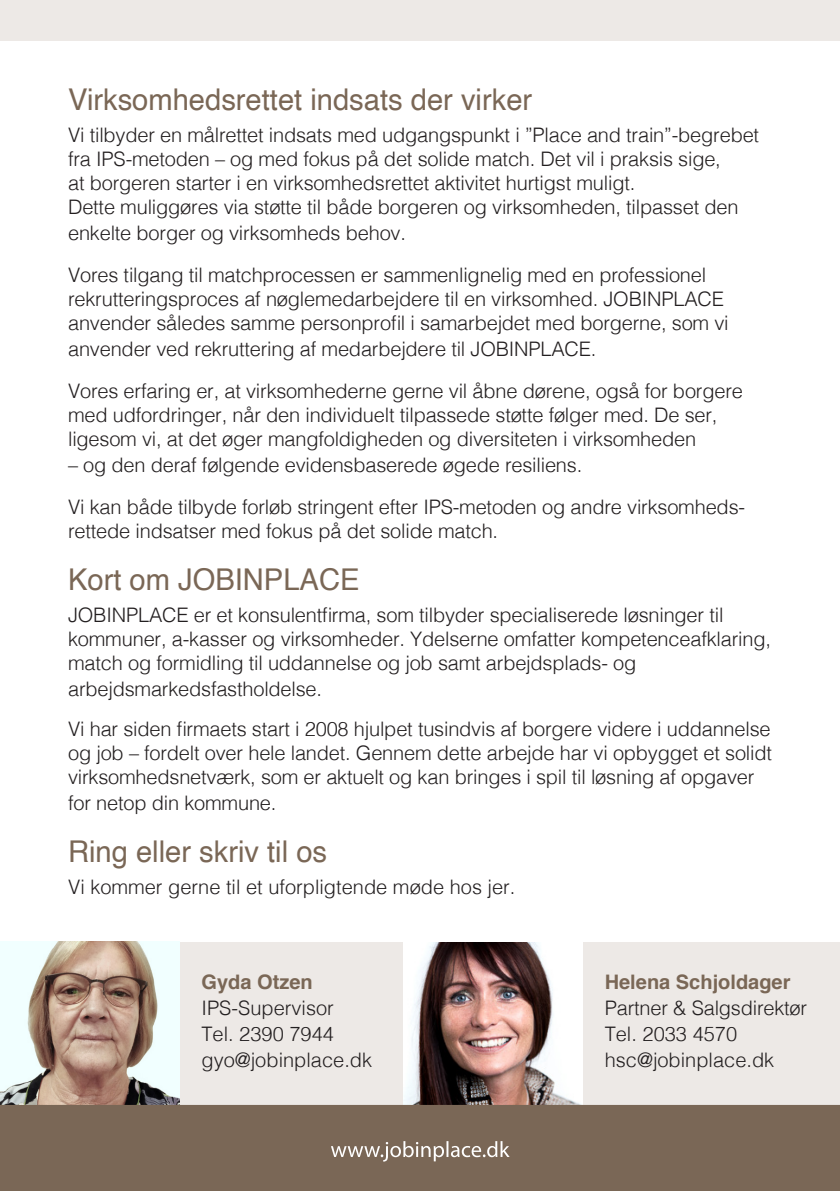
<style>
.page{position:relative;width:840px;height:1191px;background:#fff}
.page>*{position:absolute;margin:0;border:0;box-sizing:border-box;transform-origin:0 0}
.t1{font:30px "Helvetica";color:#7a6756}
.t2{font:300 20px/24px "Helvetica";letter-spacing:-.01em;color:#231f20}
.t3{font:700 20px "Helvetica";color:#7a6756}
</style>
<div class="page">
<div style="left:0;top:0;width:839px;height:41px;background:#ede9e6"></div>
<div style="left:0;top:942px;width:839px;height:164px;background:#ede9e6"></div>
<img style="left:0;top:941px;width:180px;height:164px">
<img style="left:403px;top:942px;width:179px;height:163px">
<div style="left:0;top:1105px;width:839px;height:86px;background:#7a6756"></div>
<svg style="left:331px;top:1141px;width:178px;height:20px;background:#97887b"></svg>
<p class="t1" style="left:68px;top:76px;width:465px">Virksomhedsrettet indsats der virker</p>
<p class="t2" style="left:68px;top:121px;width:692px">Vi tilbyder en målrettet indsats med udgangspunkt i ”Place and train”-begrebet</p>
<p class="t2" style="left:68px;top:145px;width:654px">fra IPS-metoden – og med fokus på det solide match. Det vil i praksis sige,</p>
<p class="t2" style="left:68px;top:169px;width:568px">at borgeren starter i en virksomhedsrettet aktivitet hurtigst muligt.</p>
<p class="t2" style="left:68px;top:192px;width:671px;line-height:26px">Dette muliggøres via støtte til både borgeren og virksomheden, tilpasset den enkelte borger og virksomheds behov.</p>
<p class="t2" style="left:68px;top:261px;width:661px">Vores tilgang til matchprocessen er sammenlignelig med en professionel rekrutteringsproces af nøglemedarbejdere til en virksomhed. JOBINPLACE anvender således samme personprofil i samarbejdet med borgerne, som vi</p>
<p class="t2" style="left:68px;top:335px;width:529px">anvender ved rekruttering af medarbejdere til JOBINPLACE.</p>
<p class="t2" style="left:68px;top:377px;width:676px">Vores erfaring er, at virksomhederne gerne vil åbne dørene, også for borgere</p>
<p class="t2" style="left:68px;top:401px;width:650px">med udfordringer, når den individuelt tilpassede støtte følger med. De ser,</p>
<p class="t2" style="left:68px;top:425px;width:629px">ligesom vi, at det øger mangfoldigheden og diversiteten i virksomheden</p>
<p class="t2" style="left:68px;top:451px;width:515px">– og den deraf følgende evidensbaserede øgede resiliens.</p>
<p class="t2" style="left:68px;top:493px;width:678px">Vi kan både tilbyde forløb stringent efter IPS-metoden og andre virksomheds&shy;rettede indsatser med fokus på det solide match.</p>
<p class="t1" style="left:68px;top:556px;width:293px">Kort om JOBINPLACE</p>
<p class="t2" style="left:68px;top:601px;width:704px">JOBINPLACE er et konsulentfirma, som tilbyder specialiserede løsninger til kommuner, a-kasser og virksomheder. Ydelserne omfatter kompetenceafklaring, match og formidling til uddannelse og job samt arbejdsplads- og</p>
<p class="t2" style="left:68px;top:675px;width:255px">arbejdsmarkedsfastholdelse.</p>
<p class="t2" style="left:68px;top:715px;width:705px;text-align:justify">Vi har siden firmaets start i 2008 hjulpet tusindvis af borgere videre i uddannelse og job – fordelt over hele landet. Gennem dette arbejde har vi opbygget et solidt virksomhedsnetværk, som er aktuelt og kan bringes i spil til løsning af opgaver</p>
<p class="t2" style="left:68px;top:789px;width:210px">for netop din kommune.</p>
<p class="t1" style="left:68px;top:828px;width:260px">Ring eller skriv til os</p>
<p class="t2" style="left:68px;top:873px;width:448px">Vi kommer gerne til et uforpligtende møde hos jer.</p>
<p class="t3" style="left:201px;top:966px;width:113px">Gyda Otzen</p>
<p class="t2" style="left:201px;top:994px;width:134px">IPS-Supervisor</p>
<p class="t2" style="left:201px;top:1020px;width:134px">Tel. 2390 7944</p>
<p class="t2" style="left:201px;top:1046px;width:172px">gyo@jobinplace.dk</p>
<p class="t3" style="left:604px;top:966px;width:187px">Helena Schjoldager</p>
<p class="t2" style="left:604px;top:994px;width:204px">Partner &amp; Salgsdirektør</p>
<p class="t2" style="left:604px;top:1020px;width:134px">Tel. 2033 4570</p>
<p class="t2" style="left:604px;top:1046px;width:171px">hsc@jobinplace.dk</p>
</div>
